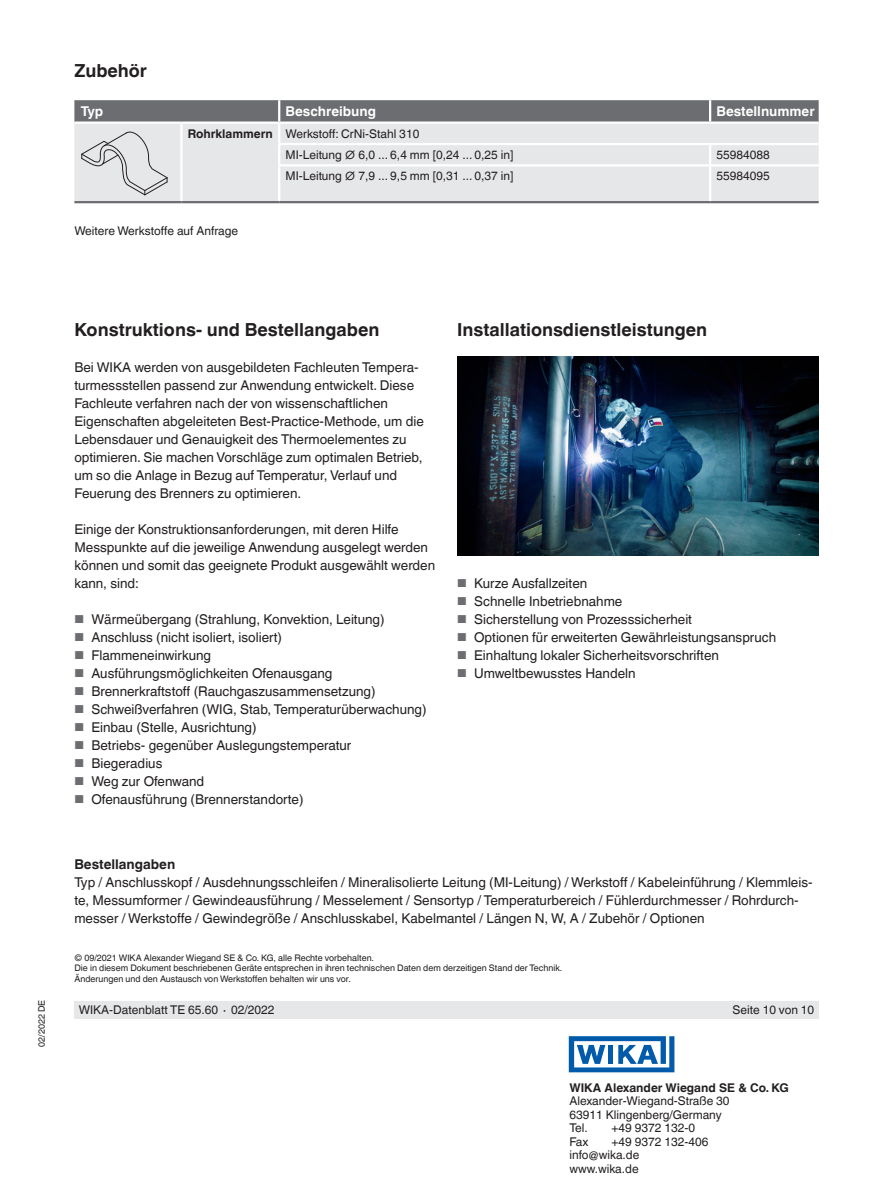
<style>
.page{position:relative;width:893px;height:1188px;background:#fff}
.page>*{position:absolute;margin:0;border:0;box-sizing:border-box;transform-origin:0 0}
.t1{font:700 18px "Helvetica World";color:#231f20}
.t2{font:13.5px/18px "Helvetica World";color:#231f20}
.t3{font:700 13.5px "Helvetica World";color:#fff}
.t4{font:700 13.5px "Helvetica World";color:#231f20}
.t5{font:12px/13.5px "Helvetica World";color:#231f20}
.t6{font:700 12px "Helvetica World";color:#231f20}
.t7{font:9px/10.5px "Helvetica World";color:#231f20}
.s1{font-weight:700}
.s2{font-size:11.55px;color:#6c6d70}
</style>
<div class="page">
<div style="left:74px;top:1001px;width:745px;height:17px;background:#e6e7e9"></div>
<svg style="left:569px;top:1036px;width:105px;height:36px"></svg>
<div style="left:74px;top:196px;width:745px;height:5px;background:#e6e7e9"></div>
<hr style="left:180px;top:165px;width:3px;height:36px;background:#fff">
<hr style="left:278px;top:167px;width:2px;height:34px;background:#fff">
<hr style="left:709px;top:167px;width:2px;height:34px;background:#fff">
<hr style="left:74px;top:201px;width:107px;height:2px;background:#6c6d70">
<hr style="left:181px;top:201px;width:98px;height:2px;background:#6c6d70">
<hr style="left:279px;top:201px;width:431px;height:2px;background:#6c6d70">
<hr style="left:710px;top:201px;width:109px;height:2px;background:#6c6d70">
<svg style="left:74px;top:100px;width:745px;height:96px;background:#cbccce"></svg>
<img style="left:457px;top:357px;width:362px;height:198px">
<h1 class="t1" style="left:74px;top:60px;width:74px">Zubehör</h1>
<p class="t3" style="left:81px;top:104px;width:24px">Typ</p>
<p class="t3" style="left:286px;top:104px;width:92px">Beschreibung</p>
<p class="t3" style="left:716px;top:104px;width:100px">Bestellnummer</p>
<p class="t5" style="left:286px;top:123px;width:229px;line-height:21.3px;text-indent:-98px"><span class="s1">Rohrklammern</span> Werkstoff: CrNi-Stahl 310<br>MI-Leitung ∅ 6,0 ... 6,4 mm [0,24 ... 0,25 in]</p>
<p class="t5" style="left:716px;top:148px;width:55px">55984088</p>
<p class="t5" style="left:74px;top:224px;width:165px">Weitere Werkstoffe auf Anfrage</p>
<p class="t5" style="left:286px;top:169px;width:229px">MI-Leitung ∅ 7,9 ... 9,5 mm [0,31 ... 0,37 in]</p>
<p class="t5" style="left:716px;top:169px;width:55px">55984095</p>
<h1 class="t1" style="left:74px;top:319px;width:306px">Konstruktions- und Bestellangaben</h1>
<p class="t2" style="left:74px;top:358px;width:351px">Bei WIKA werden von ausgebildeten Fachleuten Tempera&shy;turmessstellen passend zur Anwendung entwickelt. Diese Fachleute verfahren nach der von wissenschaftlichen Eigenschaften abgeleiteten Best-Practice-Methode, um die Lebensdauer und Genauigkeit des Thermoelementes zu optimieren. Sie machen Vorschläge zum optimalen Betrieb, um so die Anlage in Bezug auf Temperatur, Verlauf und Feuerung des Brenners zu optimieren.</p>
<p class="t2" style="left:74px;top:520px;width:362px">Einige der Konstruktionsanforderungen, mit deren Hilfe Messpunkte auf die jeweilige Anwendung ausgelegt werden können und somit das geeignete Produkt ausgewählt werden kann, sind:</p>
<p class="t2" style="left:74px;top:610px;width:312px"><span class="s2">■</span> Wärmeübergang (Strahlung, Konvektion, Leitung)</p>
<p class="t2" style="left:74px;top:628px;width:209px"><span class="s2">■</span> Anschluss (nicht isoliert, isoliert)</p>
<p class="t2" style="left:74px;top:646px;width:138px"><span class="s2">■</span> Flammeneinwirkung</p>
<p class="t2" style="left:74px;top:664px;width:260px"><span class="s2">■</span> Ausführungsmöglichkeiten Ofenausgang</p>
<p class="t2" style="left:74px;top:682px;width:303px"><span class="s2">■</span> Brennerkraftstoff (Rauchgaszusammensetzung)</p>
<p class="t2" style="left:74px;top:700px;width:354px"><span class="s2">■</span> Schweißverfahren (WIG, Stab, Temperaturüberwachung)</p>
<p class="t2" style="left:74px;top:718px;width:184px"><span class="s2">■</span> Einbau (Stelle, Ausrichtung)</p>
<p class="t2" style="left:74px;top:736px;width:278px"><span class="s2">■</span> Betriebs- gegenüber Auslegungstemperatur</p>
<p class="t2" style="left:74px;top:754px;width:90px"><span class="s2">■</span> Biegeradius</p>
<p class="t2" style="left:74px;top:772px;width:131px"><span class="s2">■</span> Weg zur Ofenwand</p>
<p class="t2" style="left:74px;top:790px;width:231px"><span class="s2">■</span> Ofenausführung (Brennerstandorte)</p>
<h1 class="t1" style="left:457px;top:319px;width:252px">Installationsdienstleistungen</h1>
<p class="t2" style="left:457px;top:574px;width:132px"><span class="s2">■</span> Kurze Ausfallzeiten</p>
<p class="t2" style="left:457px;top:592px;width:167px"><span class="s2">■</span> Schnelle Inbetriebnahme</p>
<p class="t2" style="left:457px;top:610px;width:236px"><span class="s2">■</span> Sicherstellung von Prozesssicherheit</p>
<p class="t2" style="left:457px;top:628px;width:320px"><span class="s2">■</span> Optionen für erweiterten Gewährleistungsanspruch</p>
<p class="t2" style="left:457px;top:646px;width:263px"><span class="s2">■</span> Einhaltung lokaler Sicherheitsvorschriften</p>
<p class="t2" style="left:457px;top:664px;width:180px"><span class="s2">■</span> Umweltbewusstes Handeln</p>
<p class="t4" style="left:74px;top:856px;width:102px">Bestellangaben</p>
<p class="t2" style="left:74px;top:873px;width:740px">Typ / Anschlusskopf / Ausdehnungsschleifen / Mineralisolierte Leitung (MI-Leitung) / Werkstoff / Kabeleinführung / Klemmleis&shy;te, Messumformer / Gewindeausführung / Messelement / Sensortyp / Temperaturbereich / Fühlerdurchmesser / Rohrdurch&shy;messer / Werkstoffe / Gewindegröße / Anschlusskabel, Kabelmantel / Längen N, W, A / Zubehör / Optionen</p>
<p class="t7" style="left:74px;top:952px;width:489px">© 09/2021 WIKA Alexander Wiegand SE &amp; Co. KG, alle Rechte vorbehalten.<br>Die in diesem Dokument beschriebenen Geräte entsprechen in ihren technischen Daten dem derzeitigen Stand der Technik.<br>Änderungen und den Austausch von Werkstoffen behalten wir uns vor.</p>
<p class="t7" style="left:36px;top:1047px;width:49px;rotate:-90deg">02/2022 DE</p>
<p class="t5" style="left:79px;top:1003px;width:197px">WIKA-Datenblatt TE 65.60 ∙ 02/2022</p>
<p class="t5" style="left:732px;top:1003px;width:83px">Seite 10 von 10</p>
<p class="t6" style="left:569px;top:1080px;width:221px">WIKA Alexander Wiegand SE &amp; Co. KG</p>
<p class="t5" style="left:569px;top:1094px;width:162px">Alexander-Wiegand-Straße 30<br>63911 Klingenberg/Germany<br>Tel.</p>
<p class="t5" style="left:611px;top:1121px;width:85px">+49 9372 132-0</p>
<p class="t5" style="left:569px;top:1135px;width:21px">Fax</p>
<p class="t5" style="left:569px;top:1135px;width:140px;text-indent:42px">+49 9372 132-406 info@wika.de www.wika.de</p>
</div>
